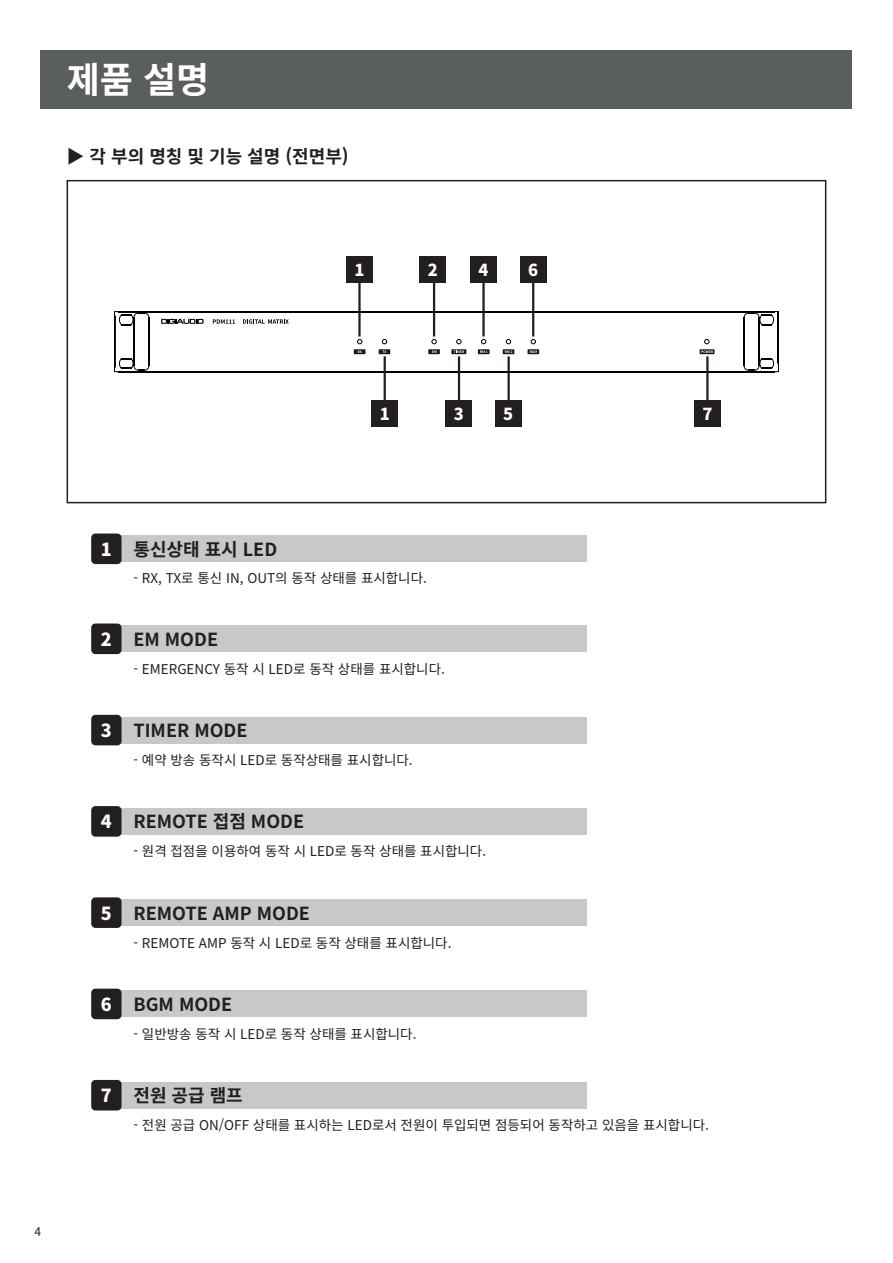
<style>
.page{position:relative;width:893px;height:1263px;background:#fff}
.page>*{position:absolute;margin:0;border:0;box-sizing:border-box;transform-origin:0 0}
.t1{font:700 36px "Noto Sans CJ Kkr";color:#fff}
.t2{font:700 18px "Noto Sans CJ Kkr";color:#231f20}
.t3{font:900 16.5px "Noto Sans CJ Kkr";color:#fff}
.t4{font:13.5px "Noto Sans CJ Kkr";color:#231f20}
.t5{font:12px "Noto Sans CJ Kkr";color:#231f20}
.s1{font-weight:900;color:#fff}
</style>
<div class="page">
<div style="left:41px;top:51px;width:811px;height:58px;background:#5a5e5f"></div>
<div style="left:106px;top:535px;width:481px;height:27px;background:#c7c8ca"></div>
<div style="left:91px;top:533px;width:31px;height:31px;background:#231f20;border-radius:4px"></div>
<div style="left:106px;top:625px;width:481px;height:27px;background:#c7c8ca"></div>
<div style="left:91px;top:623px;width:31px;height:31px;background:#231f20;border-radius:4px"></div>
<div style="left:67px;top:180px;width:759px;height:323px;border:2px solid #231f20"></div>
<div style="left:106px;top:717px;width:481px;height:26px;background:#c7c8ca"></div>
<div style="left:91px;top:715px;width:31px;height:30px;background:#231f20;border-radius:4px"></div>
<div style="left:106px;top:808px;width:481px;height:27px;background:#c7c8ca"></div>
<div style="left:91px;top:806px;width:31px;height:31px;background:#231f20;border-radius:4px"></div>
<div style="left:371px;top:400px;width:27px;height:27px;background:#231f20"></div>
<div style="left:445px;top:400px;width:27px;height:27px;background:#231f20"></div>
<div style="left:495px;top:400px;width:26px;height:27px;background:#231f20"></div>
<div style="left:694px;top:400px;width:27px;height:27px;background:#231f20"></div>
<div style="left:106px;top:899px;width:481px;height:27px;background:#c7c8ca"></div>
<div style="left:91px;top:897px;width:31px;height:31px;background:#231f20;border-radius:4px"></div>
<div style="left:106px;top:990px;width:481px;height:27px;background:#c7c8ca"></div>
<div style="left:91px;top:989px;width:31px;height:30px;background:#231f20;border-radius:4px"></div>
<div style="left:106px;top:1082px;width:481px;height:26px;background:#c7c8ca"></div>
<div style="left:91px;top:1080px;width:31px;height:30px;background:#231f20;border-radius:4px"></div>
<svg style="left:114px;top:311px;width:665px;height:61px"></svg>
<hr style="left:358px;top:278px;width:3px;height:58px;background:#231f20">
<hr style="left:384px;top:356px;width:2px;height:47px;background:#231f20">
<hr style="left:458px;top:356px;width:2px;height:47px;background:#231f20">
<hr style="left:507px;top:356px;width:3px;height:47px;background:#231f20">
<hr style="left:706px;top:356px;width:3px;height:47px;background:#231f20">
<hr style="left:433px;top:278px;width:2px;height:58px;background:#231f20">
<hr style="left:482px;top:278px;width:3px;height:58px;background:#231f20">
<hr style="left:532px;top:278px;width:2px;height:58px;background:#231f20">
<div style="left:346px;top:256px;width:27px;height:27px;background:#231f20"></div>
<div style="left:420px;top:256px;width:26px;height:27px;background:#231f20"></div>
<div style="left:470px;top:256px;width:27px;height:27px;background:#231f20"></div>
<div style="left:520px;top:256px;width:27px;height:27px;background:#231f20"></div>
<h1 class="t1" style="left:67px;top:60px;width:144px">제품 설명</h1>
<h2 class="t2" style="left:67px;top:146px;width:284px">▶ 각 부의 명칭 및 기능 설명 (전면부)</h2>
<p class="t3" style="left:354px;top:260px;width:12px">1</p>
<p class="t3" style="left:428px;top:260px;width:12px">2</p>
<p class="t3" style="left:478px;top:260px;width:12px">4</p>
<p class="t3" style="left:528px;top:260px;width:12px">6</p>
<p class="t5" style="left:34px;top:1225px;width:8px">4</p>
<p class="t3" style="left:380px;top:405px;width:12px">1</p>
<p class="t3" style="left:454px;top:405px;width:12px">3</p>
<p class="t3" style="left:503px;top:405px;width:12px">5</p>
<p class="t3" style="left:702px;top:405px;width:12px">7</p>
<h2 class="t2" style="left:101px;top:539px;width:178px"><span class="s1">1</span> 통신상태 표시 LED</h2>
<p class="t4" style="left:133px;top:570px;width:295px">- RX, TX로 통신 IN, OUT의 동작 상태를 표시합니다.</p>
<h2 class="t2" style="left:101px;top:629px;width:119px"><span class="s1">2</span> EM MODE</h2>
<p class="t4" style="left:133px;top:661px;width:313px">- EMERGENCY 동작 시 LED로 동작 상태를 표시합니다.</p>
<h2 class="t2" style="left:101px;top:720px;width:148px"><span class="s1">3</span> TIMER MODE</h2>
<p class="t4" style="left:133px;top:753px;width:281px">- 예약 방송 동작시 LED로 동작상태를 표시합니다.</p>
<h2 class="t2" style="left:101px;top:811px;width:205px"><span class="s1">4</span> REMOTE 접점 MODE</h2>
<p class="t4" style="left:133px;top:844px;width:354px">- 원격 접점을 이용하여 동작 시 LED로 동작 상태를 표시합니다.</p>
<h2 class="t2" style="left:101px;top:903px;width:211px"><span class="s1">5</span> REMOTE AMP MODE</h2>
<p class="t4" style="left:133px;top:935px;width:319px">- REMOTE AMP 동작 시 LED로 동작 상태를 표시합니다.</p>
<h2 class="t2" style="left:101px;top:994px;width:133px"><span class="s1">6</span> BGM MODE</h2>
<p class="t4" style="left:133px;top:1026px;width:285px">- 일반방송 동작 시 LED로 동작 상태를 표시합니다.</p>
<h2 class="t2" style="left:101px;top:1085px;width:143px"><span class="s1">7</span> 전원 공급 램프</h2>
<p class="t4" style="left:133px;top:1118px;width:577px">- 전원 공급 ON/OFF 상태를 표시하는 LED로서 전원이 투입되면 점등되어 동작하고 있음을 표시합니다.</p>
</div>
